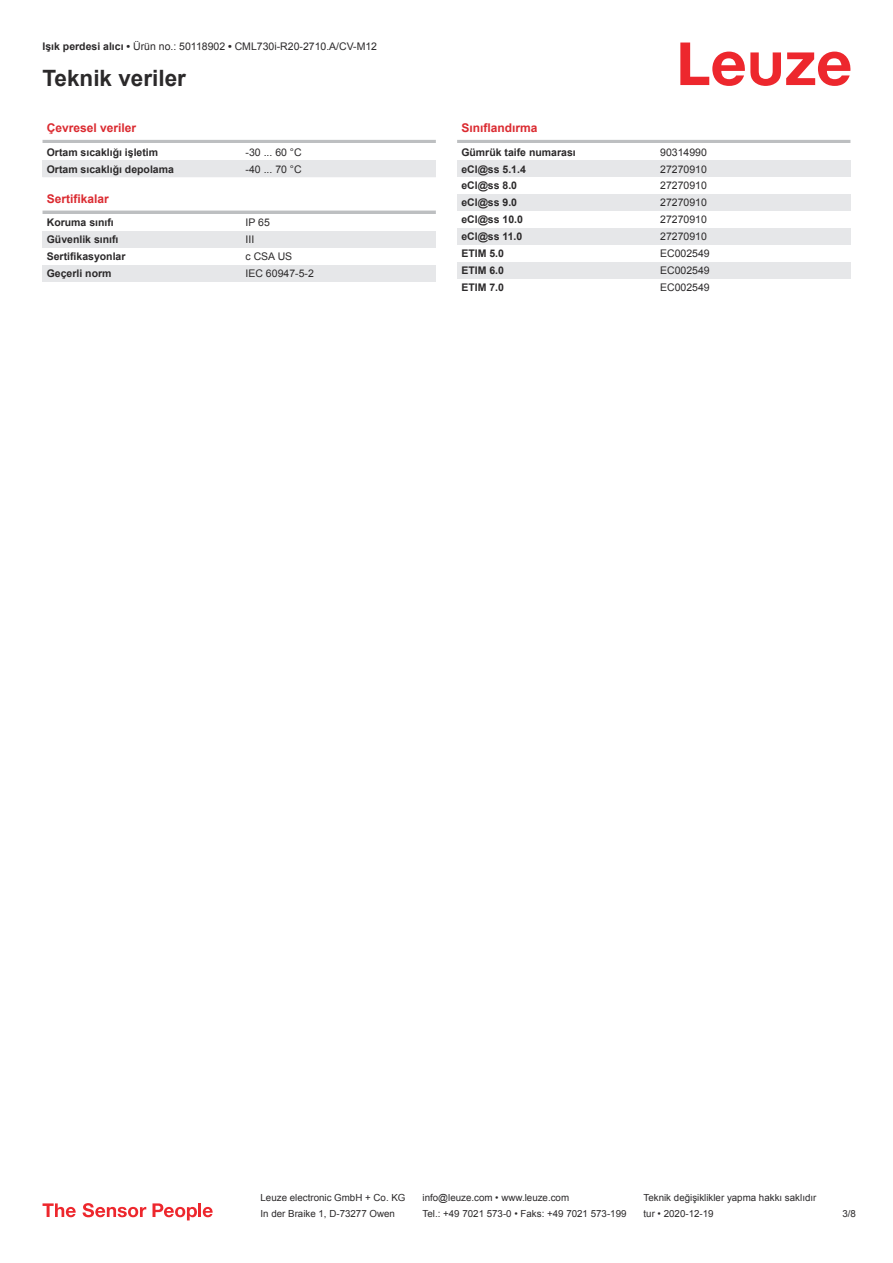
<style>
.page{position:relative;width:893px;height:1263px;background:#fff}
.page>*{position:absolute;margin:0;border:0;box-sizing:border-box;transform-origin:0 0}
.t1{font:700 22.5px "Arial";color:#2b292a}
.t2{font:700 12px "Arial";color:#db2a30}
.t3{font:700 10.5px "Arial";color:#2b292a}
.t4{font:10.5px "Arial";color:#2b292a}
.t5{font:9.75px "Arial";color:#2b292a}
.s1{font-weight:700}
</style>
<div class="page">
<svg style="left:680px;top:43px;width:170px;height:43px"></svg>
<hr style="left:43px;top:140px;width:393px;height:3px;background:#bdbfc1">
<div style="left:43px;top:160px;width:199px;height:17px;background:#e6e7e9"></div>
<div style="left:242px;top:160px;width:194px;height:17px;background:#e6e7e9"></div>
<hr style="left:43px;top:211px;width:393px;height:3px;background:#bdbfc1">
<div style="left:43px;top:231px;width:199px;height:17px;background:#e6e7e9"></div>
<div style="left:242px;top:231px;width:194px;height:17px;background:#e6e7e9"></div>
<div style="left:43px;top:265px;width:199px;height:17px;background:#e6e7e9"></div>
<div style="left:242px;top:265px;width:194px;height:17px;background:#e6e7e9"></div>
<hr style="left:457px;top:140px;width:393px;height:3px;background:#bdbfc1">
<div style="left:457px;top:160px;width:200px;height:17px;background:#e6e7e9"></div>
<div style="left:657px;top:160px;width:193px;height:17px;background:#e6e7e9"></div>
<div style="left:457px;top:194px;width:200px;height:17px;background:#e6e7e9"></div>
<div style="left:657px;top:194px;width:193px;height:17px;background:#e6e7e9"></div>
<div style="left:457px;top:228px;width:200px;height:17px;background:#e6e7e9"></div>
<div style="left:657px;top:228px;width:193px;height:17px;background:#e6e7e9"></div>
<div style="left:457px;top:262px;width:200px;height:17px;background:#e6e7e9"></div>
<div style="left:657px;top:262px;width:193px;height:17px;background:#e6e7e9"></div>
<svg style="left:43px;top:1203px;width:33px;height:14px"></svg>
<svg style="left:83px;top:1203px;width:63px;height:14px"></svg>
<svg style="left:153px;top:1203px;width:44px;height:17px"></svg>
<hr style="left:198px;top:1203px;width:3px;height:14px;background:#ed272d">
<svg style="left:203px;top:1207px;width:10px;height:10px"></svg>
<p class="t4" style="left:43px;top:43px;width:336px"><span class="s1">Işık perdesi alıcı •</span> Ürün no.: 50118902 <span class="s1">•</span> CML730i-R20-2710.A/CV-M12</p>
<h1 class="t1" style="left:43px;top:63px;width:145px">Teknik veriler</h1>
<p class="t2" style="left:47px;top:120px;width:91px">Çevresel veriler</p>
<p class="t3" style="left:47px;top:145px;width:113px">Ortam sıcaklığı işletim</p>
<p class="t4" style="left:246px;top:148px;width:58px">-30 ... 60 °C</p>
<p class="t3" style="left:47px;top:161px;width:129px">Ortam sıcaklığı depolama</p>
<p class="t4" style="left:246px;top:162px;width:58px">-40 ... 70 °C</p>
<p class="t2" style="left:47px;top:190px;width:64px">Sertifikalar</p>
<p class="t3" style="left:47px;top:215px;width:69px">Koruma sınıfı</p>
<p class="t4" style="left:246px;top:219px;width:26px">IP 65</p>
<p class="t3" style="left:47px;top:232px;width:73px">Güvenlik sınıfı</p>
<p class="t4" style="left:246px;top:236px;width:10px">III</p>
<p class="t3" style="left:47px;top:249px;width:80px">Sertifikasyonlar</p>
<p class="t4" style="left:246px;top:249px;width:48px">c CSA US</p>
<p class="t3" style="left:47px;top:266px;width:66px">Geçerli norm</p>
<p class="t4" style="left:246px;top:266px;width:70px">IEC 60947-5-2</p>
<p class="t2" style="left:461px;top:120px;width:78px">Sınıflandırma</p>
<p class="t3" style="left:461px;top:145px;width:116px">Gümrük taife numarası</p>
<p class="t4" style="left:660px;top:145px;width:48px">90314990</p>
<p class="t3" style="left:461px;top:161px;width:66px">eCl@ss 5.1.4</p>
<p class="t4" style="left:660px;top:165px;width:48px">27270910</p>
<p class="t3" style="left:461px;top:178px;width:57px">eCl@ss 8.0</p>
<p class="t4" style="left:660px;top:182px;width:48px">27270910</p>
<p class="t3" style="left:461px;top:195px;width:57px">eCl@ss 9.0</p>
<p class="t4" style="left:660px;top:199px;width:48px">27270910</p>
<p class="t3" style="left:461px;top:212px;width:63px">eCl@ss 10.0</p>
<p class="t4" style="left:660px;top:216px;width:48px">27270910</p>
<p class="t3" style="left:461px;top:229px;width:63px">eCl@ss 11.0</p>
<p class="t4" style="left:660px;top:233px;width:48px">27270910</p>
<p class="t3" style="left:461px;top:246px;width:44px">ETIM 5.0</p>
<p class="t4" style="left:660px;top:246px;width:51px">EC002549</p>
<p class="t3" style="left:461px;top:263px;width:44px">ETIM 6.0</p>
<p class="t4" style="left:660px;top:263px;width:51px">EC002549</p>
<p class="t3" style="left:461px;top:280px;width:44px">ETIM 7.0</p>
<p class="t4" style="left:660px;top:280px;width:51px">EC002549</p>
<p class="t5" style="left:261px;top:1191px;width:146px">Leuze electronic GmbH + Co. KG</p>
<p class="t5" style="left:423px;top:1191px;width:148px">info@leuze.com • www.leuze.com</p>
<p class="t5" style="left:644px;top:1191px;width:174px">Teknik değişiklikler yapma hakkı saklıdır</p>
<p class="t5" style="left:261px;top:1207px;width:136px">In der Braike 1, D-73277 Owen</p>
<p class="t5" style="left:423px;top:1207px;width:205px">Tel.: +49 7021 573-0 • Faks: +49 7021 573-199</p>
<p class="t5" style="left:644px;top:1207px;width:72px">tur • 2020-12-19</p>
<p class="t5" style="left:842px;top:1210px;width:15px">3 /8</p>
</div>
